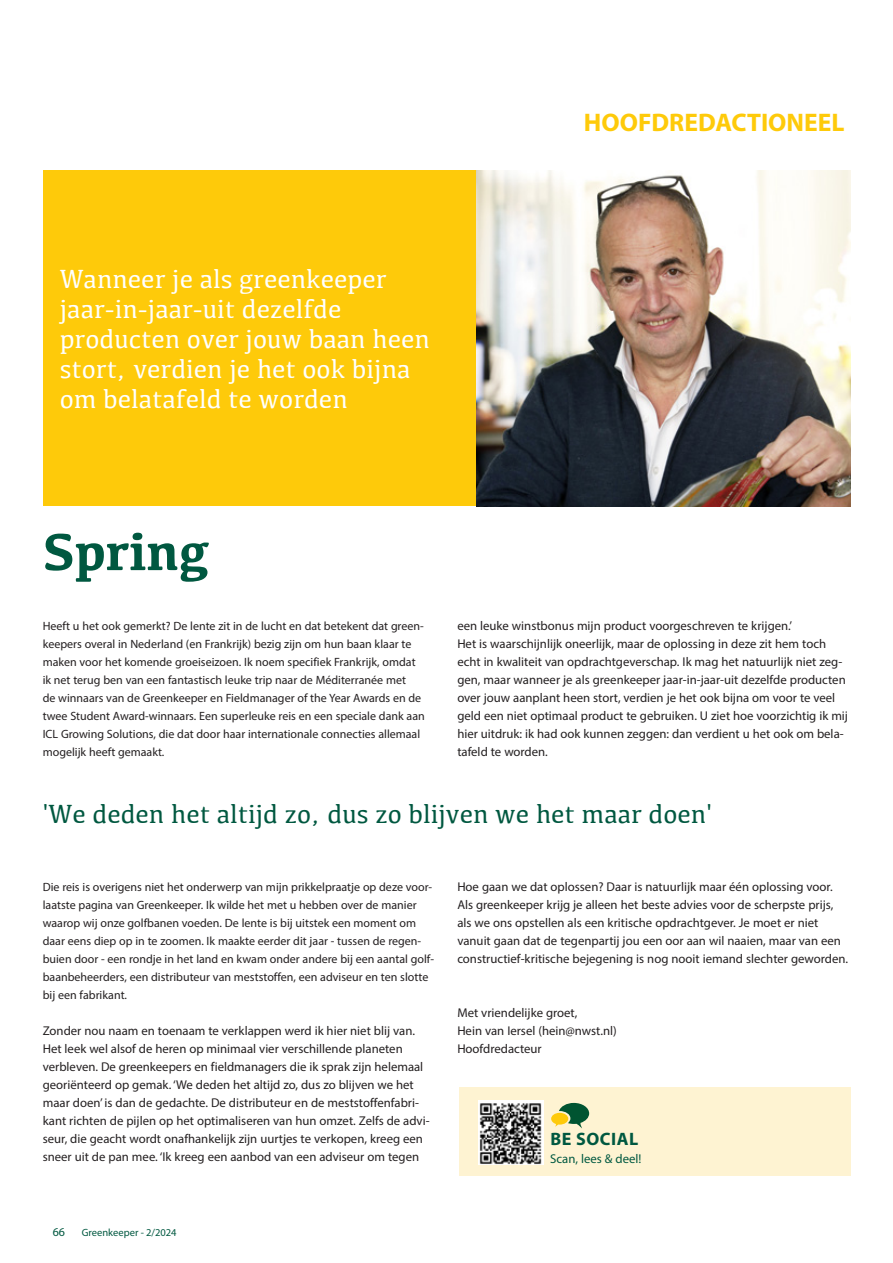
<style>
.page{position:relative;width:893px;height:1263px;background:#fff}
.page>*{position:absolute;margin:0;border:0;box-sizing:border-box;transform-origin:0 0}
.t1{font:700 54px "Kefa";letter-spacing:-.01em;color:#005840}
.t2{font:27px/30px "Kefa";color:#fff}
.t3{font:27px "Kefa";color:#005840}
.t4{font:700 25.5px "Myriad Pro";color:#feca0a}
.t5{font:700 18px "Myriad Pro";letter-spacing:.03em;color:#005840}
.t6{font:12.75px/18px "Myriad Pro";color:#231f20}
.t7{font:12.75px "Myriad Pro";color:#005840}
.t8{font:12px/18px "Myriad Pro";color:#231f20}
.t9{font:12px "Myriad Pro";color:#005840}
.t10{font:10.5px "Myriad Pro";color:#005840}
</style>
<div class="page">
<div style="left:459px;top:1087px;width:391px;height:89px;background:#fef3d2"></div>
<div style="left:43px;top:170px;width:433px;height:336px;background:#feca0a"></div>
<img style="left:479px;top:1100px;width:64px;height:64px">
<svg style="left:551px;top:1103px;width:38px;height:26px"></svg>
<img style="left:476px;top:170px;width:375px;height:336px">
<h3 class="t4" style="left:584px;top:106px;width:262px">HOOFDREDACTIONEEL</h3>
<h2 class="t2" style="left:60px;top:263px;width:372px">Wanneer je als greenkeeper jaar-in-jaar-uit dezelfde producten over jouw baan heen stort, verdien je het ook bijna om belatafeld te worden</h2>
<h1 class="t1" style="left:43px;top:516px;width:168px">Spring</h1>
<p class="t8" style="left:43px;top:617px;width:384px">Heeft u het ook gemerkt? De lente zit in de lucht en dat betekent dat green&shy;keepers overal in Nederland (en Frankrijk) bezig zijn om hun baan klaar te maken voor het komende groeiseizoen. Ik noem specifiek Frankrijk, omdat ik net terug ben van een fantastisch leuke trip naar de Méditerranée met<br>de winnaars van de Greenkeeper en Fieldmanager of the Year Awards en de twee Student Award-winnaars. Een superleuke reis en een speciale dank aan ICL Growing Solutions, die dat door haar internationale connecties allemaal mogelijk heeft gemaakt.</p>
<p class="t6" style="left:457px;top:617px;width:392px">een leuke winstbonus mijn product voorgeschreven te krijgen.’<br>Het is waarschijnlijk oneerlijk, maar de oplossing in deze zit hem toch echt in kwaliteit van opdrachtgeverschap. Ik mag het natuurlijk niet zeg&shy;gen, maar wanneer je als greenkeeper jaar-in-jaar-uit dezelfde producten over jouw aanplant heen stort, verdien je het ook bijna om voor te veel geld een niet optimaal product te gebruiken. U ziet hoe voorzichtig ik mij hier uitdruk: ik had ook kunnen zeggen: dan verdient u het ook om bela&shy;tafeld te worden.</p>
<h2 class="t3" style="left:43px;top:796px;width:671px">'We deden het altijd zo, dus zo blijven we het maar doen'</h2>
<p class="t8" style="left:43px;top:878px;width:393px">Die reis is overigens niet het onderwerp van mijn prikkelpraatje op deze voor&shy;laatste pagina van Greenkeeper. Ik wilde het met u hebben over de manier waarop wij onze golfbanen voeden. De lente is bij uitstek een moment om daar eens diep op in te zoomen. Ik maakte eerder dit jaar - tussen de regen&shy;buien door - een rondje in het land en kwam onder andere bij een aantal golf&shy;baanbeheerders, een distributeur van meststoffen, een adviseur en ten slotte bij een fabrikant.</p>
<p class="t6" style="left:43px;top:1022px;width:388px">Zonder nou naam en toenaam te verklappen werd ik hier niet blij van.<br>Het leek wel alsof de heren op minimaal vier verschillende planeten verbleven. De greenkeepers en fieldmanagers die ik sprak zijn helemaal georiënteerd op gemak. ‘We deden het altijd zo, dus zo blijven we het maar doen’ is dan de gedachte. De distributeur en de meststoffenfabri&shy;kant richten de pijlen op het optimaliseren van hun omzet. Zelfs de advi&shy;seur, die geacht wordt onafhankelijk zijn uurtjes te verkopen, kreeg een sneer uit de pan mee. ‘Ik kreeg een aanbod van een adviseur om tegen</p>
<p class="t6" style="left:457px;top:878px;width:392px">Hoe gaan we dat oplossen? Daar is natuurlijk maar één oplossing voor.<br>Als greenkeeper krijg je alleen het beste advies voor de scherpste prijs, als we ons opstellen als een kritische opdrachtgever. Je moet er niet vanuit gaan dat de tegenpartij jou een oor aan wil naaien, maar van een constructief-kritische bejegening is nog nooit iemand slechter geworden.</p>
<p class="t6" style="left:457px;top:1004px;width:161px">Met vriendelijke groet,<br>Hein van Iersel (hein@nwst.nl)<br>Hoofdredacteur</p>
<h3 class="t5" style="left:550px;top:1127px;width:89px">BE SOCIAL</h3>
<p class="t7" style="left:550px;top:1150px;width:93px">Scan, lees &amp; deel!</p>
<p class="t9" style="left:53px;top:1224px;width:14px">66</p>
<p class="t10" style="left:82px;top:1226px;width:96px">Greenkeeper - 2/2024</p>
</div>
